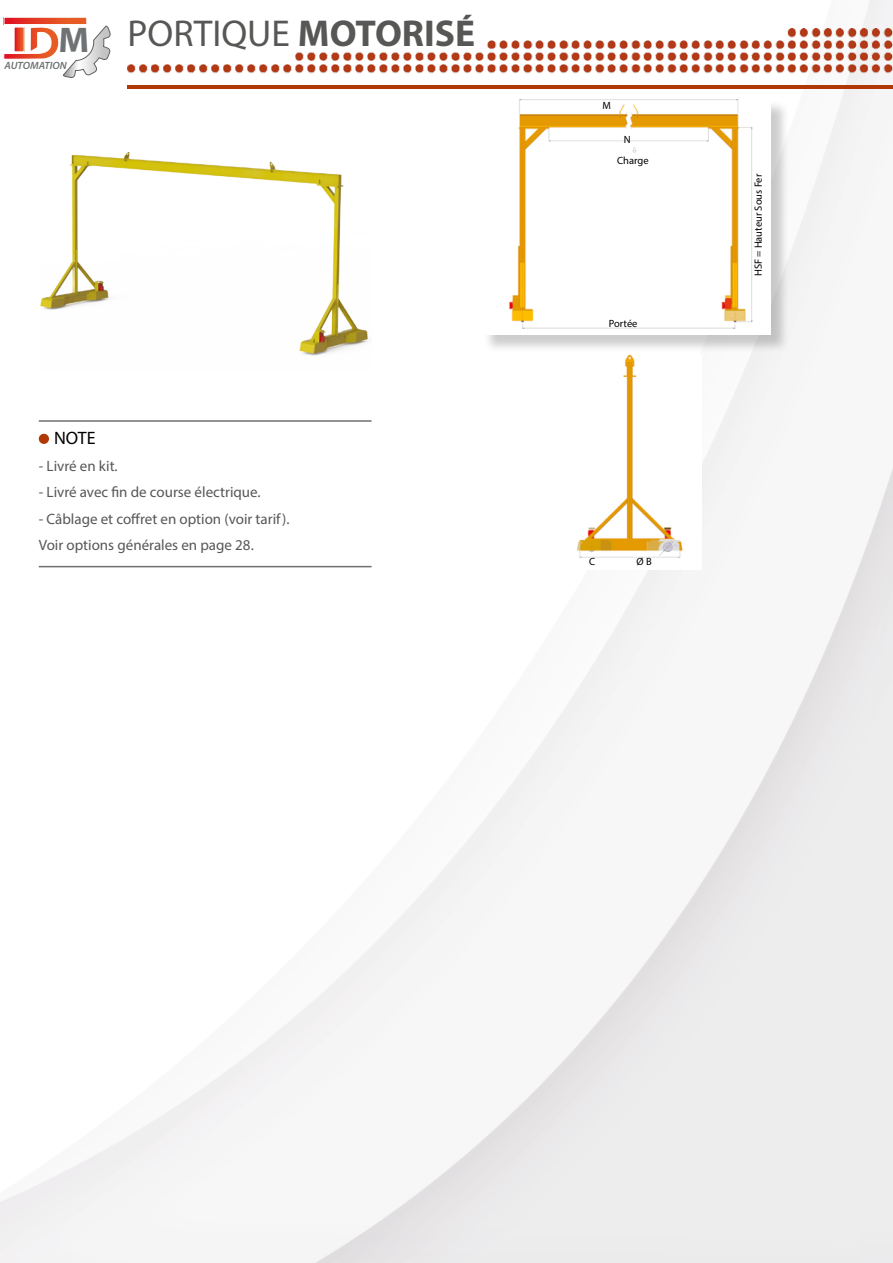
<style>
.page{position:relative;width:893px;height:1263px;background:#fff}
.page>*{position:absolute;margin:0;border:0;box-sizing:border-box;transform-origin:0 0}
.t1{font:37.5px "Myriad Pro";color:#575756}
.t2{font:700 35.7px "Myriad Pro";color:#6f7274}
.t3{font:18px "Myriad Pro";color:#000}
.t4{font:15px/26.5px "Myriad Pro";color:#575756}
.t5{font:10.5px/20.9px "Myriad Pro";color:#000}
.t6{font:italic 600 10.5px "Myriad Pro";color:#6f7274}
.s1{font-weight:700}
</style>
<div class="page">
<img style="left:0;top:0;width:893px;height:1263px">
<img style="left:126px;top:29px;width:767px;height:62px">
<div style="left:361px;top:39px;width:123px;height:11px;background:#fff"></div>
<hr style="left:128px;top:85px;width:765px;height:4px;background:#b03806">
<img style="left:39px;top:119px;width:333px;height:250px">
<div style="left:564px;top:354px;width:138px;height:215px;background:#fff"></div>
<img style="left:577px;top:354px;width:106px;height:203px">
<hr style="left:39px;top:566px;width:333px;height:1px;background:#706f6f">
<hr style="left:39px;top:420px;width:333px;height:2px;background:#706f6f">
<div style="left:39px;top:434px;width:10px;height:10px;background:#b03806;border-radius:50%"></div>
<div style="left:483px;top:100px;width:306px;height:253px;background:#000;opacity:.2"></div>
<div style="left:481px;top:98px;width:289px;height:236px;background:#fff"></div>
<img style="left:509px;top:99px;width:244px;height:229px">
<svg style="left:3px;top:25px;width:108px;height:53px"></svg>
<svg style="left:16px;top:29px;width:6px;height:21px"></svg>
<svg style="left:6px;top:19px;width:79px;height:4px"></svg>
<div style="left:4px;top:17px;width:83px;height:8px;border:1px solid #fff"></div>
<h2 class="t2" style="left:58px;top:17px;width:32px">M</h2>
<p class="t6" style="left:5px;top:59px;width:64px">AUTOMATION</p>
<h1 class="t1" style="left:128px;top:10px;width:349px">PORTIQUE <span class="s1">MOTORISÉ</span></h1>
<p class="t3" style="left:54px;top:427px;width:43px">NOTE</p>
<p class="t4" style="left:39px;top:452px;width:80px">- Livré en kit.</p>
<p class="t4" style="left:39px;top:478px;width:223px">- Livré avec fin de course électrique.</p>
<p class="t4" style="left:39px;top:505px;width:252px">- Câblage et coffret en option (voir tarif).<br>Voir options générales en page 28.</p>
<p class="t5" style="left:603px;top:95px;width:10px">M</p>
<p class="t5" style="left:617px;top:129px;width:33px;text-indent:7px">N<br>Charge</p>
<p class="t5" style="left:609px;top:313px;width:30px">Portée</p>
<p class="t5" style="left:589px;top:551px;width:8px">C</p>
<p class="t5" style="left:636px;top:551px;width:17px">Ø B</p>
<p class="t5" style="left:748px;top:276px;width:104px;rotate:-90deg">HSF = Hauteur Sous Fer</p>
</div>
